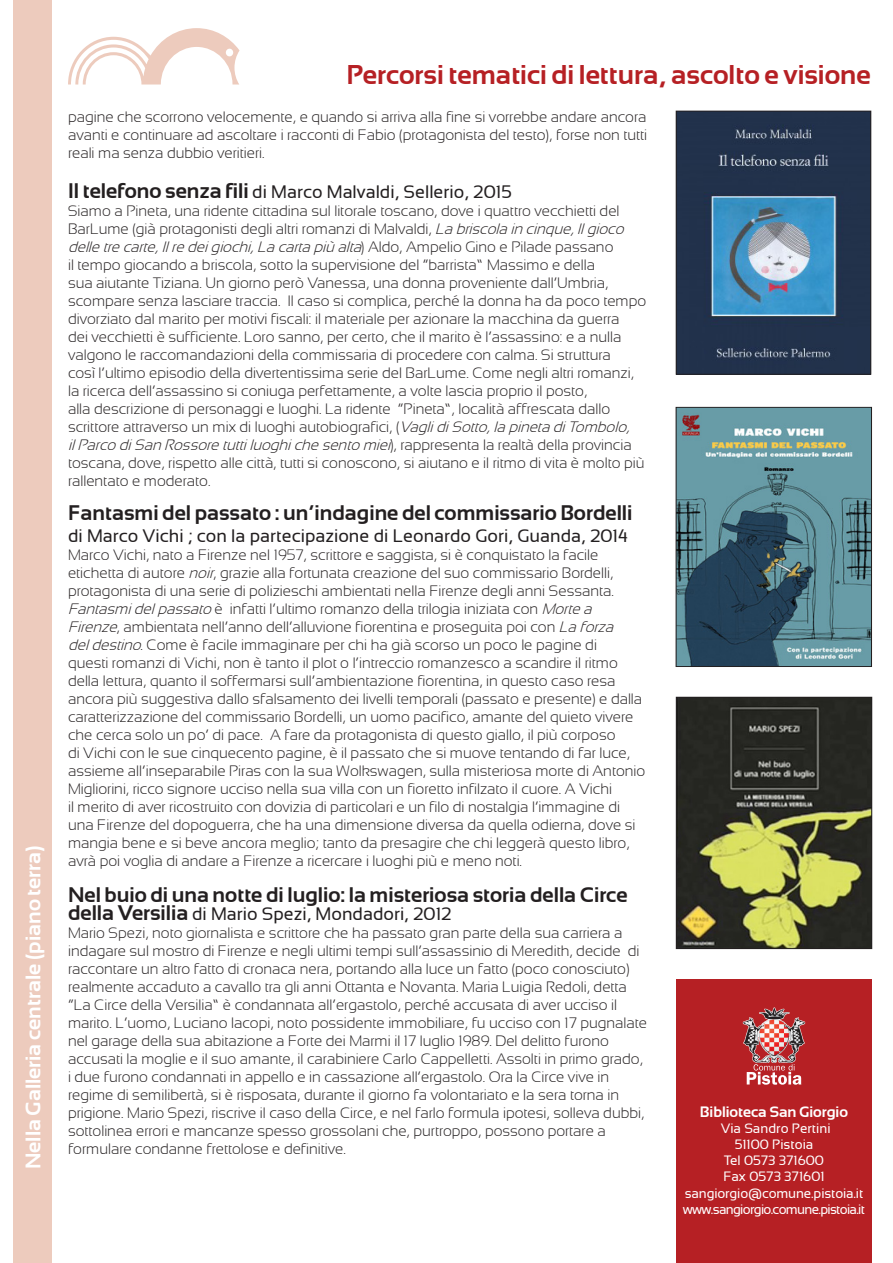
<style>
.page{position:relative;width:893px;height:1263px;background:#fff}
.page>*{position:absolute;margin:0;border:0;box-sizing:border-box;transform-origin:0 0}
.t1{font:700 27px "Sansation";color:#b62024}
.t2{font:700 21px "Sansation";color:#231f20}
.t3{font:700 21px "Sansation";color:#fff}
.t4{font:18px "Sansation";color:#231f20}
.t5{font:300 15px/18px "Sansation";color:#231f20}
.t6{font:700 15px "Sansation";color:#fff}
.t7{font:13.5px "Sansation";letter-spacing:-.01em;color:#fff}
.t8{font:13.5px "Sansation";letter-spacing:-.05em;color:#fff}
.s1{font-weight:700;font-size:21px}
.s2{font-style:italic}
</style>
<div class="page">
<svg style="left:68px;top:28px;width:172px;height:57px"></svg>
<div style="left:676px;top:979px;width:196px;height:284px;background:#b62024"></div>
<img style="left:742px;top:1007px;width:64px;height:56px">
<svg style="left:747px;top:1064px;width:54px;height:21px"></svg>
<img style="left:678px;top:113px;width:191px;height:259px">
<div style="left:676px;top:111px;width:195px;height:263px;border:1px solid #231f20"></div>
<img style="left:678px;top:699px;width:192px;height:248px">
<div style="left:676px;top:697px;width:196px;height:252px;border:1px solid #231f20"></div>
<img style="left:678px;top:409px;width:192px;height:256px">
<div style="left:676px;top:407px;width:196px;height:260px;border:1px solid #231f20"></div>
<div style="left:14px;top:0;width:38px;height:1263px;background:#edcbbd"></div>
<p class="t3" style="left:21px;top:1169px;width:326px;rotate:-90deg">Nella Galleria centrale (piano terra)</p>
<p class="t1" style="left:346px;top:59px;width:526px">Percorsi tematici di lettura, ascolto e visione</p>
<p class="t5" style="left:68px;top:108px;width:581px;text-align:justify">pagine che scorrono velocemente, e quando si arriva alla fine si vorrebbe andare ancora avanti e continuare ad ascoltare i racconti di Fabio (protagonista del testo), forse non tutti reali ma senza dubbio veritieri.</p>
<p class="t4" style="left:68px;top:182px;width:445px"><span class="s1">Il telefono senza fili</span> di Marco Malvaldi, Sellerio, 2015</p>
<p class="t5" style="left:68px;top:202px;width:580px">Siamo a Pineta, una ridente cittadina sul litorale toscano, dove i quattro vecchietti del BarLume (già protagonisti degli altri romanzi di Malvaldi, <span class="s2">La briscola in cinque,Ilgioco delletrecarte,Ilredeigiochi,La carta più alta</span>) A l d o , A m p e l i o G i n o e P i l a d e p a s s a n o<br>il tempo giocando a briscola, sotto la supervisione del “barrista” Massimo e della<br>sua aiutante Tiziana. Un giorno però Vanessa, una donna proveniente dall’Umbria, scompare senza lasciare traccia. Il caso si complica, perché la donna ha da poco tempo divorziato dal marito per motivi fiscali: il materiale per azionare la macchina da guerra<br>dei vecchietti è sufficiente. Loro sanno, per certo, che il marito è l’assassino: e a nulla valgono le raccomandazioni della commissaria di procedere con calma. Si struttura<br>così l’ultimo episodio della divertentissima serie del BarLume. Come negli altri romanzi, la ricerca dell’assassino si coniuga perfettamente, a volte lascia proprio il posto,<br>alla descrizione di personaggi e luoghi. La ridente “Pineta”, località affrescata dallo scrittore attraverso un mix di luoghi autobiografici, (<span class="s2">VaglidiSotto,la pineta diTombolo, ilParco diSan Rossoretuttiluoghichesento miei</span>) , r a p p r e s e n t a l a r e a l t à d e l l a p r o v i n c i a toscana, dove, rispetto alle città, tutti si conoscono, si aiutano e il ritmo di vita è molto più rallentato e moderato.</p>
<p class="t2" style="left:68px;top:501px;width:566px">Fantasmi del passato : un’indagine del commissario Bordelli</p>
<p class="t4" style="left:68px;top:526px;width:561px">di Marco Vichi ; con la partecipazione di Leonardo Gori, Guanda, 2014</p>
<p class="t5" style="left:68px;top:546px;width:579px">Marco Vichi, nato a Firenze nel 1957, scrittore e saggista, si è conquistato la facile etichetta di autore <span class="s2">noir</span>, grazie alla fortunata creazione del suo commissario Bordelli, protagonista di una serie di polizieschi ambientati nella Firenze degli anni Sessanta.<br><span class="s2">Fantasmidelpassato</span> è infatti l’ultimo romanzo della trilogia iniziata con <span class="s2">Mortea Firenze</span>, ambientata nell’anno dell’alluvione fiorentina e proseguita poi con <span class="s2">La forza deldestino</span>. Come è facile immaginare per chi ha già scorso un poco le pagine di<br>questi romanzi di Vichi, non è tanto il plot o l’intreccio romanzesco a scandire il ritmo della lettura, quanto il soffermarsi sull’ambientazione fiorentina, in questo caso resa ancora più suggestiva dallo sfalsamento dei livelli temporali (passato e presente) e dalla caratterizzazione del commissario Bordelli, un uomo pacifico, amante del quieto vivere che cerca solo un po’ di pace. A fare da protagonista di questo giallo, il più corposo<br>di Vichi con le sue cinquecento pagine, è il passato che si muove tentando di far luce, assieme all’inseparabile Piras con la sua Wolkswagen, sulla misteriosa morte di Antonio Migliorini, ricco signore ucciso nella sua villa con un fioretto infilzato il cuore. A Vichi<br>il merito di aver ricostruito con dovizia di particolari e un filo di nostalgia l’immagine di una Firenze del dopoguerra, che ha una dimensione diversa da quella odierna, dove si mangia bene e si beve ancora meglio; tanto da presagire che chi leggerà questo libro, avrà poi voglia di andare a Firenze a ricercare i luoghi più e meno noti.</p>
<p class="t2" style="left:68px;top:883px;width:561px">Nel buio di una notte di luglio: la misteriosa storia della Circe</p>
<p class="t4" style="left:68px;top:904px;width:385px"><span class="s1">della Versilia</span> di Mario Spezi, Mondadori, 2012</p>
<p class="t5" style="left:68px;top:924px;width:581px">Mario Spezi, noto giornalista e scrittore che ha passato gran parte della sua carriera a indagare sul mostro di Firenze e negli ultimi tempi sull’assassinio di Meredith, decide di raccontare un altro fatto di cronaca nera, portando alla luce un fatto (poco conosciuto) realmente accaduto a cavallo tra gli anni Ottanta e Novanta. Maria Luigia Redoli, detta “La Circe della Versilia” è condannata all’ergastolo, perché accusata di aver ucciso il marito. L’uomo, Luciano Iacopi, noto possidente immobiliare, fu ucciso con 17 pugnalate nel garage della sua abitazione a Forte dei Marmi il 17 luglio 1989. Del delitto furono accusati la moglie e il suo amante, il carabiniere Carlo Cappelletti. Assolti in primo grado, i due furono condannati in appello e in cassazione all’ergastolo. Ora la Circe vive in regime di semilibertà, si è risposata, durante il giorno fa volontariato e la sera torna in prigione. Mario Spezi, riscrive il caso della Circe, e nel farlo formula ipotesi, solleva dubbi, sottolinea errori e mancanze spesso grossolani che, purtroppo, possono portare a formulare condanne frettolose e definitive.</p>
<p class="t6" style="left:700px;top:1103px;width:150px">Biblioteca San Giorgio</p>
<p class="t7" style="left:721px;top:1120px;width:111px">Via Sandro Pertini</p>
<p class="t7" style="left:735px;top:1137px;width:80px">51100 Pistoia</p>
<p class="t7" style="left:724px;top:1153px;width:102px">Tel 0573 371600</p>
<p class="t7" style="left:723px;top:1169px;width:103px">Fax 0573 371601</p>
<p class="t7" style="left:685px;top:1185px;width:180px">sangiorgio@comune.pistoia.it</p>
<p class="t8" style="left:683px;top:1201px;width:184px">www.sangiorgio.comune.pistoia.it</p>
</div>
